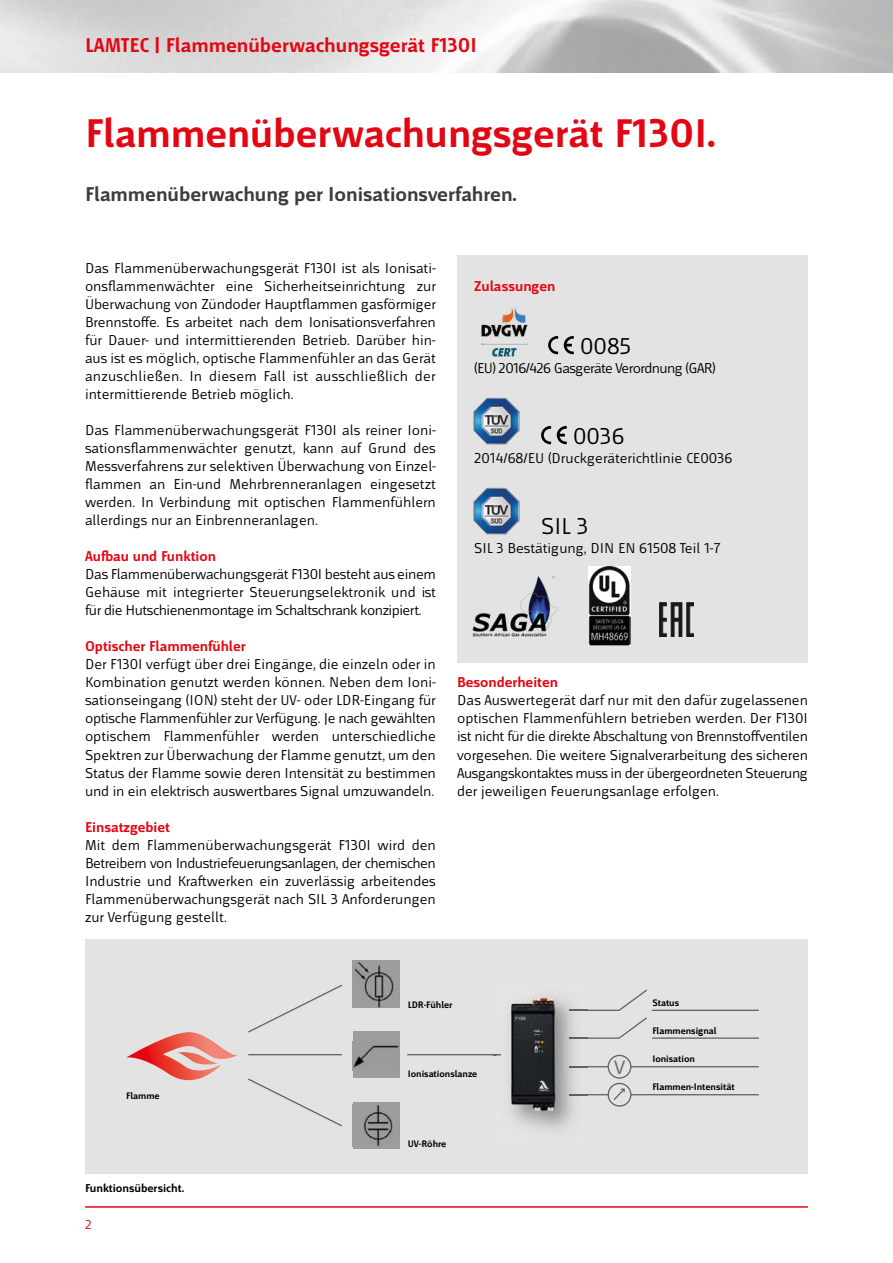
<style>
.page{position:relative;width:893px;height:1263px;background:#fff}
.page>*{position:absolute;margin:0;border:0;box-sizing:border-box;transform-origin:0 0}
.t1{font:700 42px "Mr Jones";color:#e30613}
.t2{font:24px "Mr Jones";color:#000}
.t3{font:700 21px "Mr Jones";color:#3c3c3b}
.t4{font:700 21px "Mr Jones";color:#e30613}
.t5{font:19.8px "Myriad Pro";color:#706f6f}
.t6{font:15px/18px "Mr Jones";color:#000;text-align:justify}
.t7{font:700 15px "Mr Jones";color:#e30613}
.t8{font:15px "Mr Jones";letter-spacing:-.04em;color:#000}
.t9{font:13.5px "Mr Jones";color:#e30613}
.t10{font:700 12px "Mr Jones";color:#000}
.t11{font:700 9.9px "Mr Jones";color:#000}
</style>
<div class="page">
<hr style="left:85px;top:1206px;width:723px;height:2px;background:#e30613">
<div style="left:457px;top:255px;width:351px;height:408px;background:#e3e3e3"></div>
<img style="left:473px;top:398px;width:47px;height:46px">
<img style="left:473px;top:488px;width:47px;height:46px">
<img style="left:481px;top:307px;width:47px;height:50px">
<svg style="left:548px;top:336px;width:10px;height:18px"></svg>
<svg style="left:564px;top:336px;width:10px;height:18px"></svg>
<svg style="left:541px;top:426px;width:10px;height:18px"></svg>
<svg style="left:557px;top:426px;width:10px;height:18px"></svg>
<div style="left:85px;top:939px;width:723px;height:234px;background:#e3e3e3"></div>
<hr style="left:407px;top:1054px;width:94px;height:1px;background:#646363">
<svg style="left:248px;top:984px;width:94px;height:143px"></svg>
<hr style="left:570px;top:1066px;width:189px;height:1px;background:#646363">
<hr style="left:570px;top:1094px;width:189px;height:1px;background:#646363">
<svg style="left:126px;top:1032px;width:111px;height:49px"></svg>
<div style="left:353px;top:1031px;width:47px;height:47px;background:#9d9d9c"></div>
<div style="left:353px;top:1102px;width:47px;height:46px;background:#9d9d9c"></div>
<img style="left:353px;top:961px;width:47px;height:47px">
<img style="left:353px;top:1045px;width:46px;height:23px">
<img style="left:363px;top:1105px;width:30px;height:41px">
<img style="left:518px;top:1002px;width:69px;height:127px">
<svg style="left:570px;top:989px;width:189px;height:51px"></svg>
<svg style="left:570px;top:1066px;width:17px;height:1px"></svg>
<svg style="left:570px;top:1094px;width:17px;height:1px"></svg>
<img style="left:494px;top:996px;width:71px;height:124px">
<div style="left:608px;top:1055px;width:23px;height:23px;background:#e3e3e3;border-radius:50%"></div>
<div style="left:608px;top:1055px;width:23px;height:24px;border:1px solid #646363;border-radius:50%"></div>
<svg style="left:607px;top:1082px;width:25px;height:25px"></svg>
<img style="left:472px;top:576px;width:86px;height:61px">
<img style="left:659px;top:603px;width:34px;height:34px">
<img style="left:588px;top:566px;width:43px;height:80px">
<h3 class="t4" style="left:85px;top:33px;width:393px">LAMTEC | Flammenüberwachungsgerät F130I</h3>
<h1 class="t1" style="left:85px;top:111px;width:632px">Flammenüberwachungsgerät F130I.</h1>
<h3 class="t3" style="left:85px;top:183px;width:433px">Flammenüberwachung per Ionisationsverfahren.</h3>
<p class="t6" style="left:85px;top:260px;width:352px">Das Flammenüberwachungsgerät F130I ist als Ionisati&shy;onsflammenwächter eine Sicherheitseinrichtung zur Überwachung von Zündoder Hauptflammen gasförmiger Brennstoffe. Es arbeitet nach dem Ionisationsverfahren für Dauer- und intermittierenden Betrieb. Darüber hin&shy;aus ist es möglich, optische Flammenfühler an das Gerät anzuschließen. In diesem Fall ist ausschließlich der intermittierende Betrieb möglich.</p>
<p class="t6" style="left:85px;top:422px;width:352px">Das Flammenüberwachungsgerät F130I als reiner Ioni&shy;sationsflammenwächter genutzt, kann auf Grund des Messverfahrens zur selektiven Überwachung von Einzel&shy;flammen an Ein-und Mehrbrenneranlagen eingesetzt werden. In Verbindung mit optischen Flammenfühlern allerdings nur an Einbrenneranlagen.</p>
<p class="t7" style="left:85px;top:548px;width:132px">Aufbau und Funktion</p>
<p class="t6" style="left:85px;top:566px;width:352px">Das Flammenüberwachungsgerät F130I besteht aus einem Gehäuse mit integrierter Steuerungselektronik und ist für die Hutschienenmontage im Schaltschrank konzipiert.</p>
<p class="t7" style="left:85px;top:638px;width:162px">Optischer Flammenfühler</p>
<p class="t6" style="left:85px;top:656px;width:352px">Der F130I verfügt über drei Eingänge, die einzeln oder in Kombination genutzt werden können. Neben dem Ioni&shy;sationseingang (ION) steht der UV- oder LDR-Eingang für optische Flammenfühler zur Verfügung. Je nach gewählten optischem Flammenfühler werden unterschiedliche Spektren zur Überwachung der Flamme genutzt, um den Status der Flamme sowie deren Intensität zu bestimmen und in ein elektrisch auswertbares Signal umzuwandeln.</p>
<p class="t7" style="left:85px;top:818px;width:87px">Einsatzgebiet</p>
<p class="t6" style="left:85px;top:836px;width:352px">Mit dem Flammenüberwachungsgerät F130I wird den Betreibern von Industriefeuerungsanlagen, der chemischen Industrie und Kraftwerken ein zuverlässig arbeitendes Flammenüberwachungsgerät nach SIL 3 Anforderungen zur Verfügung gestellt.</p>
<p class="t7" style="left:474px;top:278px;width:83px">Zulassungen</p>
<h2 class="t2" style="left:580px;top:333px;width:52px">0085</h2>
<p class="t8" style="left:474px;top:359px;width:243px">(EU) 2016/426 Gasgeräte Verordnung (GAR)</p>
<h2 class="t2" style="left:573px;top:423px;width:53px">0036</h2>
<p class="t6" style="left:474px;top:449px;width:260px">2014/68/EU (Druckgeräterichtlinie CE0036</p>
<h2 class="t2" style="left:541px;top:513px;width:49px">SIL 3</h2>
<p class="t6" style="left:474px;top:539px;width:248px">SIL 3 Bestätigung, DIN EN 61508 Teil 1-7</p>
<p class="t7" style="left:457px;top:674px;width:103px">Besonderheiten</p>
<p class="t6" style="left:457px;top:692px;width:352px">Das Auswertegerät darf nur mit den dafür zugelassenen optischen Flammenfühlern betrieben werden. Der F130I ist nicht für die direkte Abschaltung von Brennstoffventilen vorgesehen. Die weitere Signalverarbeitung des sicheren Ausgangskontaktes muss in der übergeordneten Steuerung der jeweiligen Feuerungsanlage erfolgen.</p>
<p class="t11" style="left:126px;top:1090px;width:35px">Flamme</p>
<p class="t10" style="left:85px;top:1181px;width:101px">Funktionsübersicht.</p>
<p class="t9" style="left:85px;top:1217px;width:8px">2</p>
<p class="t11" style="left:408px;top:999px;width:46px">LDR-Fühler</p>
<p class="t11" style="left:652px;top:997px;width:28px">Status</p>
<p class="t11" style="left:408px;top:1068px;width:71px">Ionisationslanze</p>
<p class="t11" style="left:408px;top:1139px;width:40px">UV-Röhre</p>
<h3 class="t5" style="left:614px;top:1055px;width:13px">V</h3>
<p class="t11" style="left:652px;top:1025px;width:66px">Flammensignal</p>
<p class="t11" style="left:652px;top:1053px;width:44px">Ionisation</p>
<p class="t11" style="left:652px;top:1081px;width:84px">Flammen-Intensität</p>
</div>
